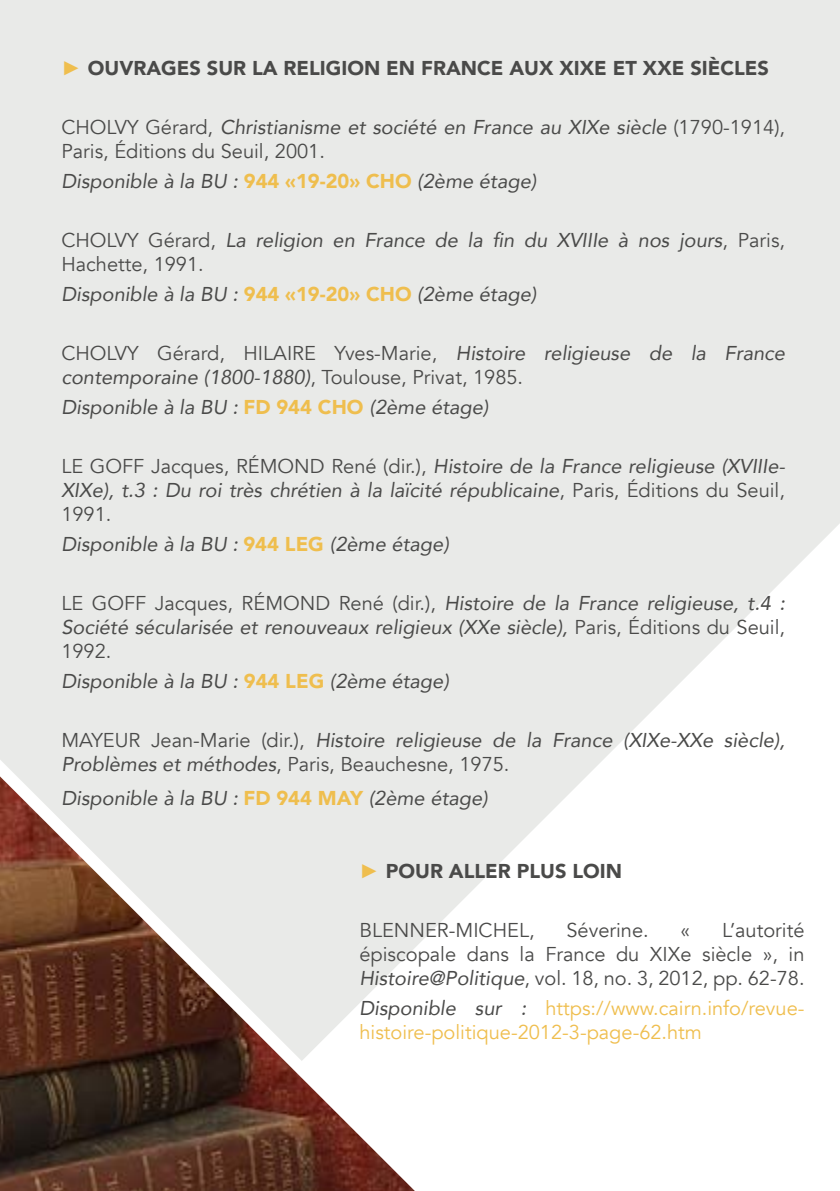
<style>
.page{position:relative;width:840px;height:1191px;background:#fff}
.page>*{position:absolute;margin:0;border:0;box-sizing:border-box;transform-origin:0 0}
.t1{font:italic 20px/24px "Avenir";color:#4a4a49}
.t2{font:20px/24px "Avenir";color:#4a4a49}
.t3{font:20px/24px "Avenir";color:#efbe4e}
.t4{font:900 20px "Avenir";color:#4a4a49}
.s1{font-family:"Arial";color:#efbe4e}
.s2{font-style:italic}
.s3{font-weight:900;font-style:normal;color:#efbe4e}
.s4{font-style:normal}
.s5{font-style:italic;color:#4a4a49}
</style>
<div class="page">
<div style="left:0;top:0;width:839px;height:776px;background:#e9eae8"></div>
<svg style="left:0;top:658px;width:587px;height:533px"></svg>
<p class="t4" style="left:61px;top:51px;width:708px"><span class="s1">►</span> OUVRAGES SUR LA RELIGION EN FRANCE AUX XIXE ET XXE SIÈCLES</p>
<p class="t2" style="left:61px;top:116px;width:724px">CHOLVY Gérard, <span class="s2">Christianisme et société en France au XIXe siècle</span> (1790-1914),<br>Paris, Éditions du Seuil, 2001.</p>
<p class="t1" style="left:61px;top:169px;width:476px">Disponible à la BU : <span class="s3">944 «19-20» CHO</span> (2ème étage)</p>
<p class="t1" style="left:61px;top:228px;width:724px"><span class="s4">CHOLVY Gérard,</span> La religion en France de la fin du XVIIIe à nos jours<span class="s4">, Paris,<br>Hachette, 1991.</span></p>
<p class="t1" style="left:61px;top:282px;width:476px">Disponible à la BU : <span class="s3">944 «19-20» CHO</span> (2ème étage)</p>
<p class="t2" style="left:61px;top:342px;width:724px">CHOLVY Gérard, HILAIRE Yves-Marie, <span class="s2">Histoire religieuse de la France contemporaine (1800-1880)</span>, Toulouse, Privat, 1985.</p>
<p class="t1" style="left:61px;top:395px;width:428px">Disponible à la BU : <span class="s3">FD 944 CHO</span> (2ème étage)</p>
<p class="t1" style="left:61px;top:454px;width:725px;text-align:justify"><span class="s4">LE GOFF Jacques, RÉMOND René (dir.),</span> Histoire de la France religieuse (XVIIIe-XIXe), t.3 : Du roi très chrétien à la laïcité républicaine<span class="s4">, Paris, Éditions du Seuil, 1991.</span></p>
<p class="t1" style="left:61px;top:532px;width:389px">Disponible à la BU : <span class="s3">944 LEG</span> (2ème étage)</p>
<p class="t1" style="left:61px;top:591px;width:724px;text-align:justify"><span class="s4">LE GOFF Jacques, RÉMOND René (dir.),</span> Histoire de la France religieuse, t.4 :<br>Société sécularisée et renouveaux religieux (XXe siècle), <span class="s4">Paris, Éditions du Seuil, 1992.</span></p>
<p class="t1" style="left:61px;top:669px;width:389px">Disponible à la BU : <span class="s3">944 LEG</span> (2ème étage)</p>
<p class="t1" style="left:61px;top:728px;width:724px"><span class="s4">MAYEUR Jean-Marie (dir.),</span> Histoire religieuse de la France (XIXe-XXe siècle),<br>Problèmes et méthodes<span class="s4">, Paris, Beauchesne, 1975.</span></p>
<p class="t1" style="left:61px;top:785px;width:427px">Disponible à la BU : <span class="s3">FD 944 MAY</span> (2ème étage)</p>
<p class="t4" style="left:359px;top:853px;width:264px"><span class="s1">►</span> POUR ALLER PLUS LOIN</p>
<p class="t2" style="left:359px;top:918px;width:176px">BLENNER-MICHEL,</p>
<p class="t2" style="left:566px;top:918px;width:84px">Séverine.</p>
<p class="t2" style="left:680px;top:918px;width:11px">«</p>
<p class="t2" style="left:359px;top:918px;width:446px;text-align:justify;text-indent:362px">L’autorité épiscopale dans la France du XIXe siècle », in <span class="s2">Histoire@Politique</span>, vol. 18, no. 3, 2012, pp. 62-78.</p>
<p class="t3" style="left:359px;top:996px;width:446px"><span class="s5">Disponible sur :</span> https://www.cairn.info/revue&shy;histoire-politique-2012-3-page-62.htm</p>
</div>
